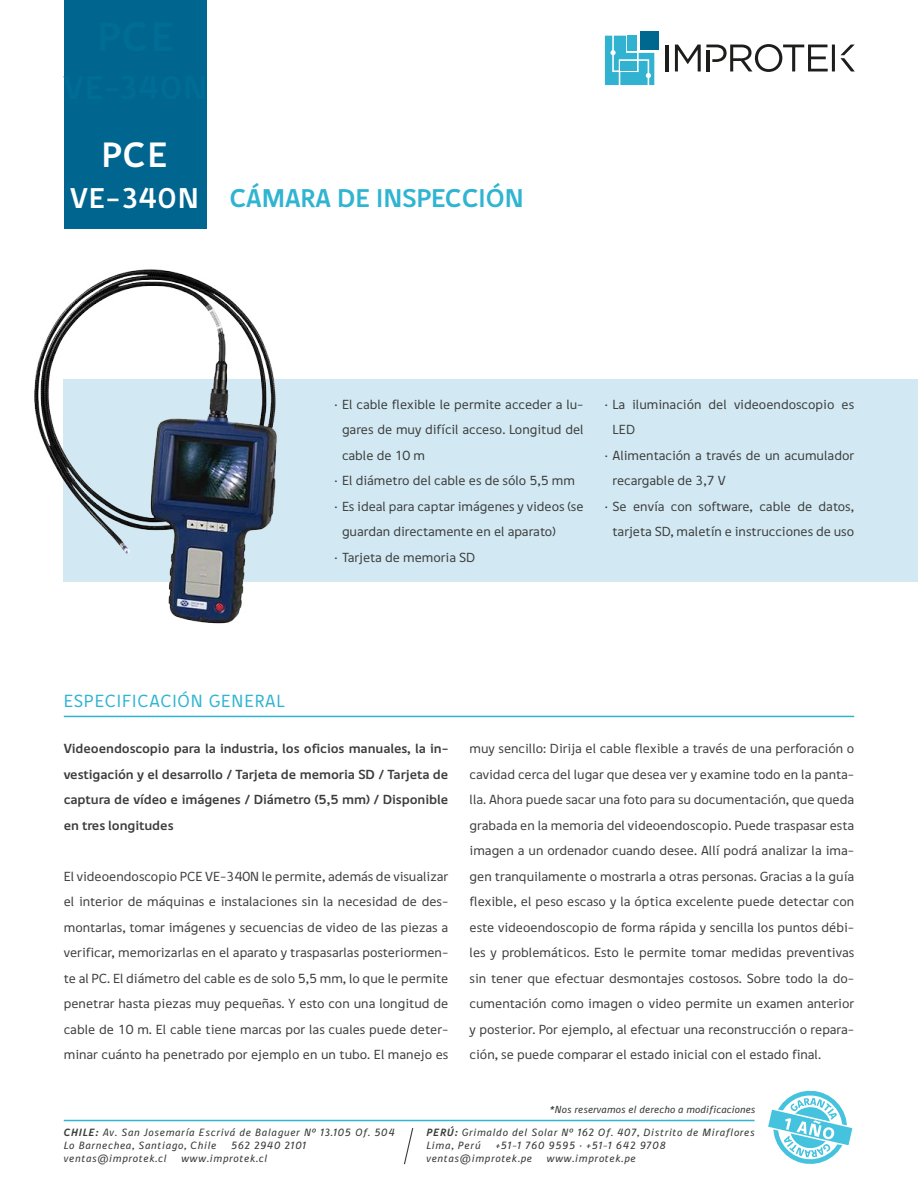
<style>
.page{position:relative;width:918px;height:1188px;background:#fff}
.page>*{position:absolute;margin:0;border:0;box-sizing:border-box;transform-origin:0 0}
.t1{font:700 36px "Digna";color:#fff}
.t2{font:700 29.25px "Digna";letter-spacing:.035em;color:#fff}
.t3{font:700 26.25px "Digna";color:#2fb4d1}
.t4{font:18px "Digna";letter-spacing:.05em;color:#2fb4d1}
.t5{font:13.5px/25.5px "Digna";color:#3c3c3b;text-align:justify}
.t6{font:700 13.5px/25.5px "Digna";letter-spacing:-.005em;color:#3c3c3b;text-align:justify}
.t7{font:italic 10.8px/12.9px "Digna";letter-spacing:.05em;color:#3c3c3b}
.t8{font:italic 10.5px "Digna";color:#3c3c3b}
.s1{font-weight:700}
</style>
<div class="page">
<div style="left:64px;top:0;width:142px;height:229px;background:#00658f"></div>
<hr style="left:666px;top:45px;width:3px;height:26px;background:#1d1e1c">
<svg style="left:675px;top:44px;width:180px;height:28px"></svg>
<div style="left:640px;top:32px;width:18px;height:18px;background:#00678f"></div>
<svg style="left:605px;top:36px;width:49px;height:49px"></svg>
<svg style="left:768px;top:1090px;width:85px;height:74px"></svg>
<svg style="left:404px;top:1128px;width:10px;height:37px"></svg>
<hr style="left:64px;top:1120px;width:691px;height:1px;background:#2fb4d1">
<div style="left:64px;top:379px;width:854px;height:203px;background:#d2e9f3"></div>
<hr style="left:64px;top:716px;width:790px;height:1px;background:#2fb4d1">
<img style="left:34px;top:269px;width:243px;height:355px">
<h1 class="t1" style="left:101px;top:132px;width:68px">PCE</h1>
<h2 class="t2" style="left:70px;top:179px;width:130px">VE-340N</h2>
<h3 class="t3" style="left:229px;top:181px;width:296px">CÁMARA DE INSPECCIÓN</h3>
<p class="t5" style="left:334px;top:391px;width:251px">· El cable flexible le permite acceder a lu-</p>
<p class="t5" style="left:342px;top:417px;width:243px">gares de muy difícil acceso. Longitud del</p>
<p class="t5" style="left:342px;top:442px;width:85px">cable de 10 m</p>
<p class="t5" style="left:334px;top:468px;width:242px">· El diámetro del cable es de sólo 5,5 mm</p>
<p class="t5" style="left:334px;top:493px;width:251px">· Es ideal para captar imágenes y videos (se</p>
<p class="t5" style="left:342px;top:519px;width:215px">guardan directamente en el aparato)</p>
<p class="t5" style="left:334px;top:544px;width:142px">· Tarjeta de memoria SD</p>
<p class="t5" style="left:605px;top:391px;width:251px">· La iluminación del videoendoscopio es</p>
<p class="t5" style="left:613px;top:417px;width:24px">LED</p>
<p class="t5" style="left:605px;top:442px;width:251px">· Alimentación a través de un acumulador</p>
<p class="t5" style="left:613px;top:468px;width:115px">recargable de 3,7 V</p>
<p class="t5" style="left:605px;top:493px;width:251px">· Se envía con software, cable de datos,</p>
<p class="t5" style="left:613px;top:519px;width:243px">tarjeta SD, maletín e instrucciones de uso</p>
<h3 class="t4" style="left:64px;top:690px;width:223px">ESPECIFICACIÓN GENERAL</h3>
<p class="t6" style="left:64px;top:736px;width:386px">Videoendoscopio para la industria, los oficios manuales, la in&shy;vestigación y el desarrollo / Tarjeta de memoria SD / Tarjeta de captura de vídeo e imágenes / Diámetro (5,5 mm) / Disponible en tres longitudes</p>
<p class="t5" style="left:64px;top:863px;width:386px">El videoendoscopio PCE VE-340N le permite, además de visualizar el interior de máquinas e instalaciones sin la necesidad de des&shy;montarlas, tomar imágenes y secuencias de video de las piezas a verificar, memorizarlas en el aparato y traspasarlas posteriormen&shy;te al PC. El diámetro del cable es de solo 5,5 mm, lo que le permite penetrar hasta piezas muy pequeñas. Y esto con una longitud de cable de 10 m. El cable tiene marcas por las cuales puede deter&shy;minar cuánto ha penetrado por ejemplo en un tubo. El manejo es</p>
<p class="t5" style="left:470px;top:736px;width:386px">muy sencillo: Dirija el cable flexible a través de una perforación o cavidad cerca del lugar que desea ver y examine todo en la panta&shy;lla. Ahora puede sacar una foto para su documentación, que queda grabada en la memoria del videoendoscopio. Puede traspasar esta imagen a un ordenador cuando desee. Allí podrá analizar la ima&shy;gen tranquilamente o mostrarla a otras personas. Gracias a la guía flexible, el peso escaso y la óptica excelente puede detectar con este videoendoscopio de forma rápida y sencilla los puntos débi&shy;les y problemáticos. Esto le permite tomar medidas preventivas sin tener que efectuar desmontajes costosos. Sobre todo la do&shy;cumentación como imagen o video permite un examen anterior y posterior. Por ejemplo, al efectuar una reconstrucción o repara&shy;ción, se puede comparar el estado inicial con el estado final.</p>
<p class="t8" style="left:550px;top:1104px;width:207px">*Nos reservamos el derecho a modificaciones</p>
<p class="t7" style="left:64px;top:1126px;width:333px"><span class="s1">CHILE:</span> Av. San Josemaría Escrivá de Balaguer Nº 13.105 Of. 504<br>Lo Barnechea, Santiago, Chile</p>
<p class="t7" style="left:231px;top:1139px;width:77px">562 2940 2101</p>
<p class="t7" style="left:64px;top:1152px;width:105px">ventas@improtek.cl</p>
<p class="t7" style="left:182px;top:1152px;width:88px">www.improtek.cl</p>
<p class="t7" style="left:426px;top:1126px;width:330px"><span class="s1">PERÚ:</span> Grimaldo del Solar Nº 162 Of. 407, Distrito de Miraflores<br>Lima, Perú</p>
<p class="t7" style="left:426px;top:1139px;width:241px;text-indent:69px">+51-1 760 9595 · +51-1 642 9708 ventas@improtek.pe</p>
<p class="t7" style="left:547px;top:1152px;width:90px">www.improtek.pe</p>
</div>
